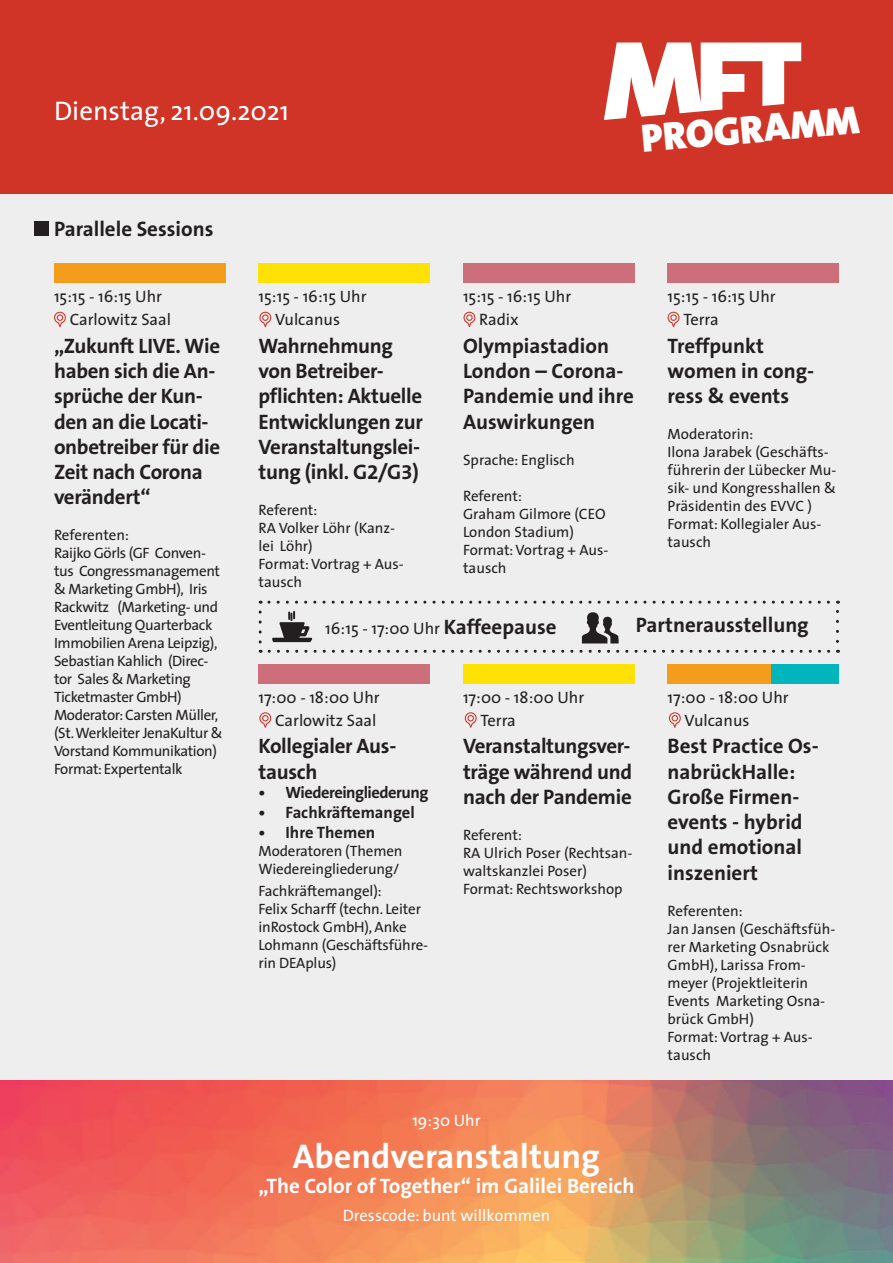
<style>
.page{position:relative;width:893px;height:1263px;background:#fff}
.page>*{position:absolute;margin:0;border:0;box-sizing:border-box;transform-origin:0 0}
.t1{font:73.5px "Entypo";color:#231f20}
.t2{font:900 39.9px "The Sans B9";color:#fff}
.t3{font:700 34.5px "The Sans B7";color:#fff}
.t4{font:27px "The Sans";color:#fff}
.t5{font:700 21px/25.2px "The Sans B7";letter-spacing:-.015em;color:#231f20}
.t6{font:700 21px "The Sans B7";color:#fff}
.t7{font:16.5px "The Sans";color:#231f20}
.t8{font:16.5px "The Sans";color:#fff}
.t9{font:700 16.5px "The Sans B7";color:#231f20}
.t10{font:700 16.5px "The Sans B7";letter-spacing:-.02em;color:#231f20}
.t11{font:15px/18px "The Sans";letter-spacing:-.01em;color:#231f20}
.s1{font-family:"The Sans B7";font-weight:700;font-size:21px}
</style>
<div class="page">
<div style="left:0;top:0;width:893px;height:193px;background:#cf3427"></div>
<svg style="left:604px;top:43px;width:197px;height:77px"></svg>
<div style="left:0;top:193px;width:893px;height:889px;background:#eee"></div>
<div style="left:54px;top:264px;width:171px;height:19px;background:#f49d1d"></div>
<div style="left:259px;top:264px;width:171px;height:19px;background:#ffe106"></div>
<div style="left:463px;top:264px;width:171px;height:19px;background:#cc6f7b"></div>
<div style="left:668px;top:264px;width:171px;height:19px;background:#cc6f7b"></div>
<img style="left:0;top:1081px;width:893px;height:182px">
<div style="left:34px;top:221px;width:15px;height:15px;background:#231f20"></div>
<svg style="left:54px;top:312px;width:12px;height:15px"></svg>
<svg style="left:259px;top:312px;width:12px;height:15px"></svg>
<svg style="left:463px;top:312px;width:12px;height:15px"></svg>
<svg style="left:668px;top:312px;width:11px;height:15px"></svg>
<div style="left:259px;top:664px;width:171px;height:20px;background:#cc6f7b"></div>
<div style="left:463px;top:664px;width:171px;height:20px;background:#ffe106"></div>
<div style="left:668px;top:664px;width:171px;height:20px;background:#f49d1d"></div>
<div style="left:772px;top:664px;width:67px;height:20px;background:#00b5bc"></div>
<svg style="left:259px;top:712px;width:12px;height:16px"></svg>
<svg style="left:465px;top:712px;width:12px;height:16px"></svg>
<svg style="left:669px;top:712px;width:12px;height:16px"></svg>
<svg style="left:272px;top:612px;width:41px;height:31px"></svg>
<svg style="left:259px;top:612px;width:3px;height:41px"></svg>
<svg style="left:269px;top:650px;width:569px;height:3px"></svg>
<svg style="left:836px;top:601px;width:3px;height:40px"></svg>
<svg style="left:260px;top:601px;width:568px;height:3px"></svg>
<h3 class="t4" style="left:54px;top:88px;width:237px">Dienstag, 21.09.2021</h3>
<h2 class="t2" style="left:640px;top:117px;width:220px;rotate:-5deg">PROGRAMM</h2>
<h3 class="t5" style="left:54px;top:217px;width:161px">Parallele Sessions</h3>
<p class="t7" style="left:54px;top:283px;width:110px">15:15 - 16:15 Uhr</p>
<h3 class="t5" style="left:54px;top:334px;width:168px">„Zukunft LIVE. Wie haben sich die An&shy;sprüche der Kun&shy;den an die Locati&shy;onbetreiber für die<br>Zeit nach Corona verändert“</h3>
<p class="t11" style="left:54px;top:526px;width:170px">Referenten:<br>Raijko Görls (GF Conven&shy;tus Congressmanagement &amp; Marketing GmbH), Iris<br>Rackwitz (Marketing- und<br>Eventleitung Quarterback<br>Immobilien Arena Leipzig),<br>Sebastian Kahlich (Direc&shy;tor Sales &amp; Marketing<br>Ticketmaster GmbH)<br>Moderator: Carsten Müller, (St. Werkleiter JenaKultur &amp;<br>Vorstand Kommunikation)<br>Format: Expertentalk</p>
<p class="t7" style="left:259px;top:283px;width:110px">15:15 - 16:15 Uhr</p>
<h3 class="t5" style="left:259px;top:334px;width:166px">Wahrnehmung von Betreiber&shy;pflichten: Aktuelle<br>Entwicklungen zur<br>Veranstaltungslei&shy;tung (inkl. G2/G3)</h3>
<p class="t11" style="left:259px;top:500px;width:147px">Referent:<br>RA Volker Löhr (Kanz&shy;lei Löhr)<br>Format: Vortrag + Aus&shy;tausch</p>
<p class="t7" style="left:463px;top:283px;width:110px">15:15 - 16:15 Uhr</p>
<h3 class="t5" style="left:463px;top:334px;width:172px">Olympiastadion<br>London – Corona-<br>Pandemie und ihre<br>Auswirkungen</h3>
<p class="t11" style="left:463px;top:450px;width:113px">Sprache: Englisch</p>
<p class="t11" style="left:463px;top:486px;width:147px">Referent:<br>Graham Gilmore (CEO<br>London Stadium)<br>Format: Vortrag + Aus&shy;tausch</p>
<p class="t7" style="left:668px;top:283px;width:110px">15:15 - 16:15 Uhr</p>
<h3 class="t5" style="left:668px;top:334px;width:148px">Treffpunkt women in cong&shy;ress &amp; events</h3>
<p class="t11" style="left:668px;top:425px;width:170px">Moderatorin:<br>Ilona Jarabek (Geschäfts&shy;führerin der Lübecker Mu&shy;sik- und Kongresshallen &amp;<br>Präsidentin des EVVC )<br>Format: Kollegialer Aus&shy;tausch</p>
<p class="t7" style="left:70px;top:306px;width:103px">Carlowitz Saal</p>
<p class="t7" style="left:275px;top:306px;width:66px">Vulcanus</p>
<p class="t7" style="left:479px;top:306px;width:41px">Radix</p>
<p class="t7" style="left:683px;top:306px;width:37px">Terra</p>
<p class="t7" style="left:325px;top:615px;width:233px">16:15 - 17:00 Uhr <span class="s1">Kaffeepause</span></p>
<h1 class="t1" style="left:578px;top:578px;width:46px">,</h1>
<h3 class="t5" style="left:636px;top:613px;width:175px">Partnerausstellung</h3>
<p class="t7" style="left:259px;top:684px;width:123px">17:00 - 18:00 Uhr</p>
<h3 class="t5" style="left:259px;top:734px;width:139px">Kollegialer Aus&shy;tausch</h3>
<p class="t10" style="left:259px;top:784px;width:171px">• Wiedereingliederung</p>
<p class="t9" style="left:259px;top:804px;width:158px">• Fachkräftemangel</p>
<p class="t9" style="left:259px;top:824px;width:118px">• Ihre Themen</p>
<p class="t11" style="left:259px;top:841px;width:145px">Moderatoren (Themen<br>Wiedereingliederung/</p>
<p class="t11" style="left:259px;top:881px;width:171px">Fachkräftemangel):<br>Felix Scharff (techn. Leiter inRostock GmbH), Anke<br>Lohmann (Geschäftsführe&shy;rin DEAplus)</p>
<p class="t7" style="left:463px;top:684px;width:123px">17:00 - 18:00 Uhr</p>
<h3 class="t5" style="left:463px;top:734px;width:171px;text-align:justify">Veranstaltungsver&shy;träge während und nach der Pandemie</h3>
<p class="t11" style="left:463px;top:825px;width:171px">Referent:<br>RA Ulrich Poser (Rechtsan&shy;waltskanzlei Poser)<br>Format: Rechtsworkshop</p>
<p class="t7" style="left:668px;top:684px;width:123px">17:00 - 18:00 Uhr</p>
<h3 class="t5" style="left:668px;top:734px;width:153px">Best Practice Os&shy;nabrückHalle:<br>Große Firmen&shy;events - hybrid und emotional inszeniert</h3>
<p class="t11" style="left:668px;top:901px;width:169px">Referenten:<br>Jan Jansen (Geschäftsfüh&shy;rer Marketing Osnabrück<br>GmbH), Larissa From&shy;meyer (Projektleiterin<br>Events Marketing Osna&shy;brück GmbH)<br>Format: Vortrag + Aus&shy;tausch</p>
<p class="t7" style="left:275px;top:706px;width:103px">Carlowitz Saal</p>
<p class="t7" style="left:480px;top:706px;width:37px">Terra</p>
<p class="t7" style="left:685px;top:706px;width:66px">Vulcanus</p>
<p class="t8" style="left:412px;top:1107px;width:70px">19:30 Uhr</p>
<h3 class="t3" style="left:293px;top:1138px;width:309px">Abendveranstaltung</h3>
<h3 class="t6" style="left:258px;top:1175px;width:378px">„The Color of Together“ im Galilei Bereich</h3>
<p class="t8" style="left:343px;top:1202px;width:209px">Dresscode: bunt willkommen</p>
</div>
